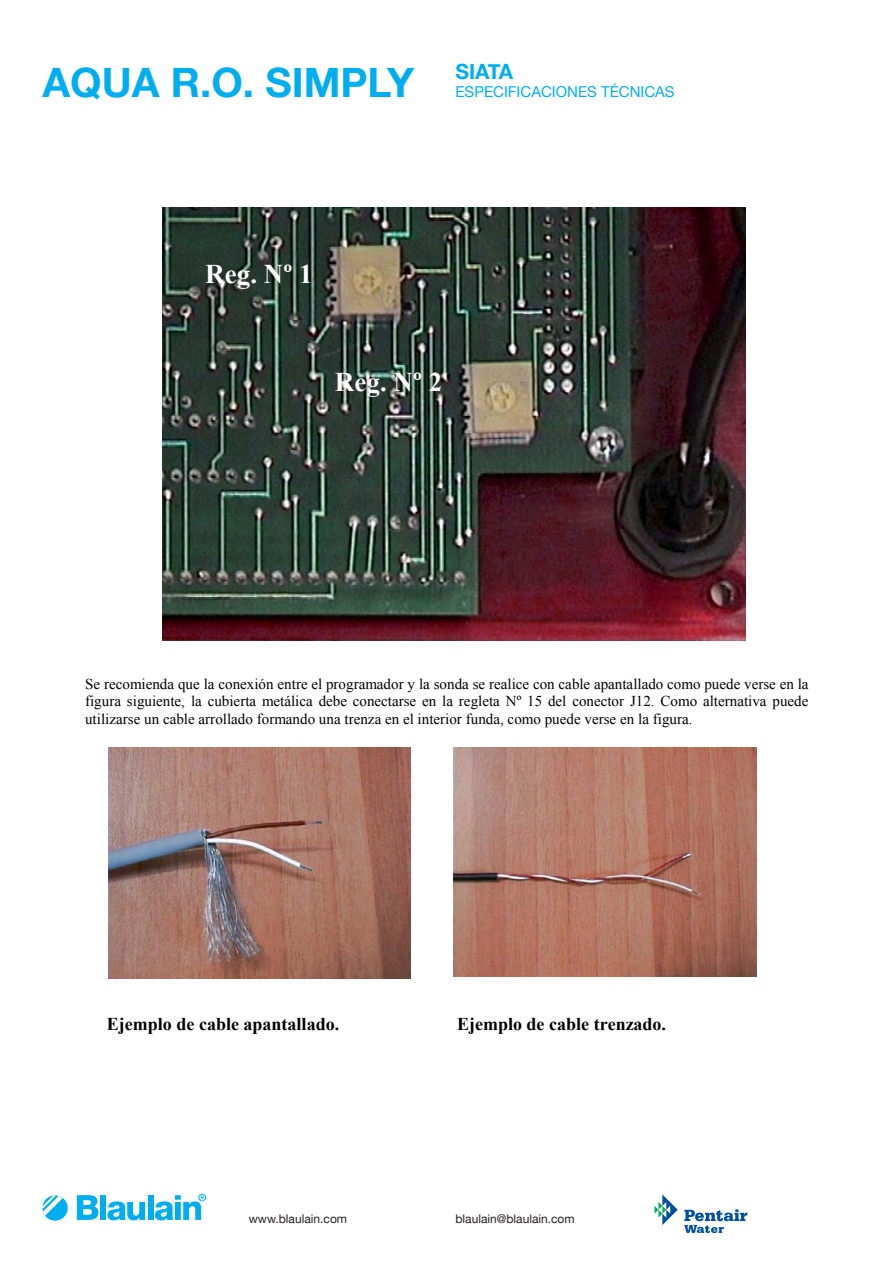
<style>
.page{position:relative;width:893px;height:1263px;background:#fff}
.page>*{position:absolute;margin:0;border:0;box-sizing:border-box;transform-origin:0 0}
.t1{font:700 40.5px "Helvetica Neue";color:#00aeef}
.t2{font:700 27px "Times New Roman";color:#fff}
.t3{font:700 21px "Helvetica Neue";letter-spacing:-.045em;color:#00aeef}
.t4{font:700 18px "Times New Roman";color:#000}
.t5{font:15px/17.2px "Times New Roman";color:#000;text-align:justify}
.t6{font:15px "Helvetica Neue";color:#00aeef}
.t7{font:12px "Helvetica Neue";color:#231f20}
</style>
<div class="page">
<svg style="left:77px;top:1195px;width:21px;height:25px"></svg>
<div style="left:100px;top:1195px;width:6px;height:25px;background:#00aeef"></div>
<svg style="left:107px;top:1201px;width:38px;height:19px"></svg>
<div style="left:147px;top:1195px;width:6px;height:25px;background:#00aeef"></div>
<svg style="left:155px;top:1194px;width:51px;height:26px"></svg>
<svg style="left:42px;top:1195px;width:25px;height:26px"></svg>
<svg style="left:684px;top:1209px;width:63px;height:24px"></svg>
<svg style="left:654px;top:1194px;width:23px;height:31px"></svg>
<img style="left:162px;top:207px;width:583px;height:434px">
<img style="left:108px;top:747px;width:303px;height:231px">
<img style="left:454px;top:747px;width:302px;height:230px">
<h1 class="t1" style="left:43px;top:57px;width:373px">AQUA R.O. SIMPLY</h1>
<h3 class="t3" style="left:455px;top:59px;width:59px">SIATA</h3>
<p class="t6" style="left:455px;top:83px;width:221px">ESPECIFICACIONES TÉCNICAS</p>
<h2 class="t2" style="left:205px;top:259px;width:109px">Reg. Nº 1</h2>
<h2 class="t2" style="left:335px;top:367px;width:109px">Reg. Nº 2</h2>
<p class="t5" style="left:85px;top:676px;width:725px">Se recomienda que la conexión entre el programador y la sonda se realice con cable apantallado como puede verse en la figura siguiente, la cubierta metálica debe conectarse en la regleta Nº 15 del conector J12. Como alternativa puede utilizarse un cable arrollado formando una trenza en el interior funda, como puede verse en la figura.</p>
<p class="t4" style="left:107px;top:1013px;width:234px">Ejemplo de cable apantallado.</p>
<p class="t4" style="left:457px;top:1013px;width:210px">Ejemplo de cable trenzado.</p>
<p class="t7" style="left:249px;top:1211px;width:100px">www.blaulain.com</p>
<p class="t7" style="left:455px;top:1211px;width:121px">blaulain@blaulain.com</p>
</div>
